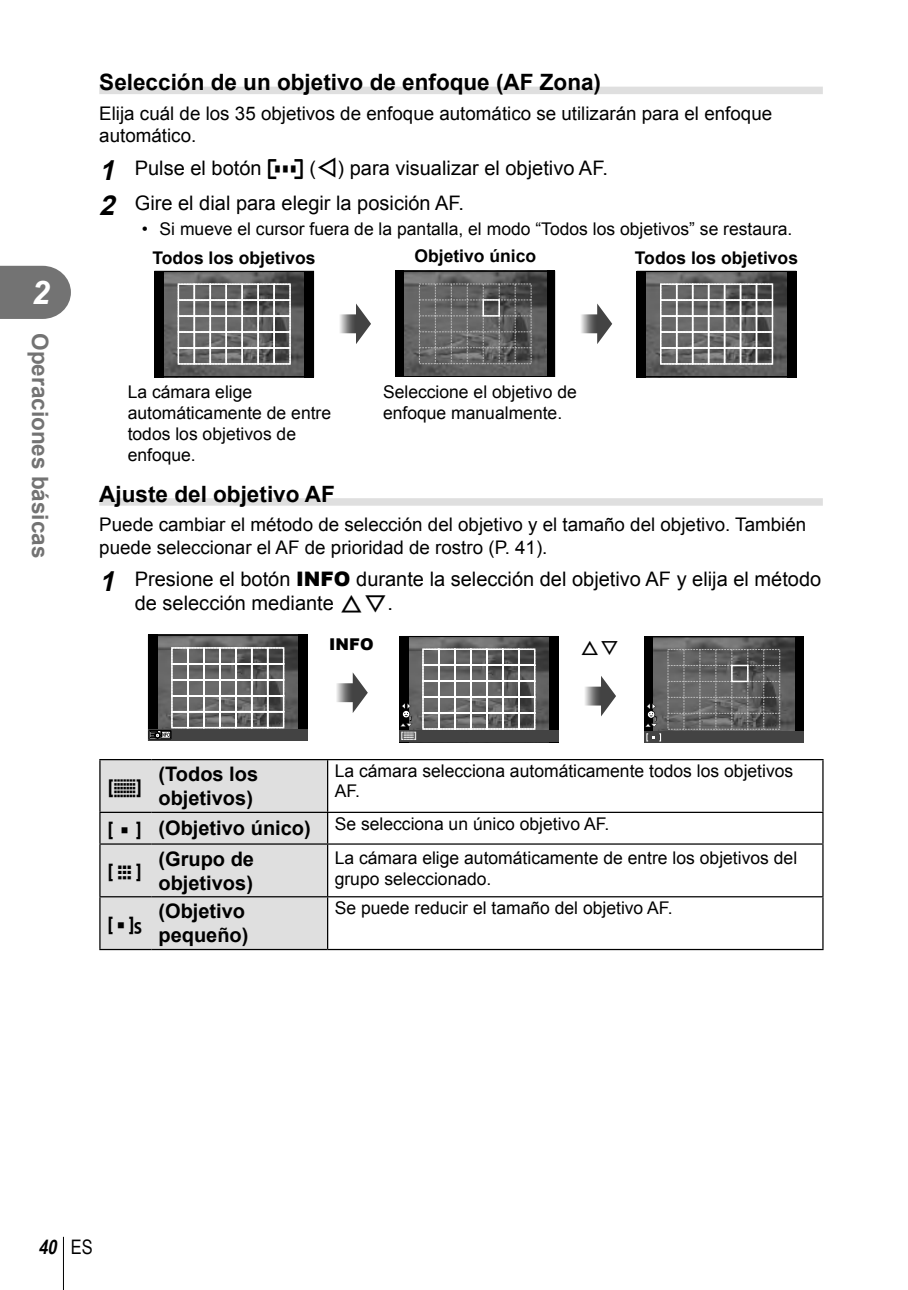
<style>
.page{position:relative;width:908px;height:1290px;background:#fff}
.page>*{position:absolute;margin:0;border:0;box-sizing:border-box;transform-origin:0 0}
.t1{font:italic 700 32.5px "Arial";color:#fff}
.t2{font:700 22.5px "Arial";color:#000}
.t3{font:700 22.5px "Arial";color:#737373}
.t4{font:20px/35.2px "Arial";color:#000}
.t5{font:700 20px/24px "Arial";color:#000}
.t6{font:italic 700 20px "Arial Narrow";color:#000}
.t7{font:20px "Olympus";color:#000}
.t8{font:20px "olympus 25";color:#000}
.t9{font:18.75px/22.5px "Arial";color:#000}
.t10{font:17.5px/21px "Arial";color:#000}
.t11{font:700 17.5px "Arial";color:#000}
.t12{font:900 16.25px "Arial";color:#000}
.t13{font:16.25px "olympus 15";color:#000}
.t14{font:9.5px "olympus 25";color:#fff}
.t15{font:700 5.75px "Arial";color:#fff;scale:.8 1}
.s1{font-weight:700;font-style:italic;font-size:27.5px}
.s2{font-family:"Olymp 12"}
.s3{font-family:"olympus 15"}
.s4{font-weight:900}
.s5{font-family:"Olympus";font-size:20px}
.s6{font-weight:700;font-size:20px}
.s7{font-weight:400;font-style:normal}
</style>
<div class="page">
<hr style="left:63px;top:1237px;width:1px;height:53px;background:#000">
<svg style="left:0;top:266px;width:71px;height:53px;background:#7f7f7f"></svg>
<div style="left:99px;top:87px;width:723px;height:7px;background:#dfdfdf"></div>
<div style="left:99px;top:498px;width:723px;height:8px;background:#dfdfdf"></div>
<svg style="left:154px;top:271px;width:160px;height:106px"></svg>
<svg style="left:340px;top:303px;width:31px;height:41px"></svg>
<svg style="left:395px;top:271px;width:160px;height:106px;background:#5b5b5b"></svg>
<svg style="left:581px;top:303px;width:31px;height:41px"></svg>
<svg style="left:636px;top:271px;width:160px;height:106px"></svg>
<svg style="left:148px;top:635px;width:159px;height:106px;background:#666"></svg>
<svg style="left:336px;top:672px;width:31px;height:41px"></svg>
<svg style="left:399px;top:636px;width:159px;height:106px;background:#676767"></svg>
<svg style="left:585px;top:676px;width:30px;height:40px"></svg>
<div style="left:643px;top:731px;width:160px;height:12px;background:#434343"></div>
<svg style="left:643px;top:636px;width:160px;height:106px;background:#606060"></svg>
<div style="left:100px;top:760px;width:227px;height:189px;background:#dfdfdf"></div>
<hr style="left:151px;top:759px;width:672px;height:1px;background:#000">
<hr style="left:327px;top:760px;width:1px;height:52px;background:#000">
<hr style="left:822px;top:760px;width:1px;height:52px;background:#000">
<hr style="left:151px;top:812px;width:672px;height:1px;background:#000">
<hr style="left:327px;top:813px;width:1px;height:30px;background:#000">
<hr style="left:822px;top:813px;width:1px;height:30px;background:#000">
<hr style="left:151px;top:843px;width:672px;height:2px;background:#000">
<hr style="left:327px;top:845px;width:1px;height:51px;background:#000">
<hr style="left:822px;top:845px;width:1px;height:51px;background:#000">
<hr style="left:151px;top:896px;width:672px;height:1px;background:#000">
<hr style="left:327px;top:897px;width:1px;height:52px;background:#000">
<hr style="left:822px;top:897px;width:1px;height:52px;background:#000">
<hr style="left:151px;top:949px;width:176px;height:1px;background:#000">
<hr style="left:99px;top:760px;width:1px;height:52px;background:#000">
<hr style="left:99px;top:759px;width:52px;height:1px;background:#000">
<hr style="left:99px;top:813px;width:1px;height:30px;background:#000">
<hr style="left:99px;top:812px;width:52px;height:1px;background:#000">
<hr style="left:99px;top:845px;width:1px;height:51px;background:#000">
<hr style="left:99px;top:843px;width:52px;height:2px;background:#000">
<hr style="left:99px;top:897px;width:1px;height:52px;background:#000">
<hr style="left:99px;top:896px;width:52px;height:1px;background:#000">
<hr style="left:99px;top:949px;width:52px;height:1px;background:#000">
<hr style="left:327px;top:949px;width:496px;height:1px;background:#000">
<h1 class="t1" style="left:32px;top:275px;width:20px">2</h1>
<p class="t3" style="left:53px;top:333px;width:227px;rotate:90deg">Operaciones básicas</p>
<p class="t2" style="left:99px;top:70px;width:503px">Selección de un objetivo de enfoque (AF Zona)</p>
<p class="t9" style="left:99px;top:102px;width:674px">Elija cuál de los 35 objetivos de enfoque automático se utilizarán para el enfoque automático.</p>
<p class="t4" style="left:99px;top:150px;width:510px"><span class="s1">1</span> Pulse el botón <span class="s2">P</span> (<span class="s3">H</span>) para visualizar el objetivo AF.<br><span class="s1">2</span> Gire el dial para elegir la posición AF.</p>
<p class="t10" style="left:142px;top:219px;width:651px">• Si mueve el cursor fuera de la pantalla, el modo “Todos los objetivos” se restaura.</p>
<p class="t11" style="left:152px;top:248px;width:165px">Todos los objetivos</p>
<p class="t11" style="left:414px;top:246px;width:123px">Objetivo único</p>
<p class="t11" style="left:634px;top:248px;width:165px">Todos los objetivos</p>
<p class="t10" style="left:128px;top:381px;width:205px">La cámara elige automáticamente de entre todos los objetivos de enfoque.</p>
<p class="t10" style="left:383px;top:381px;width:195px">Seleccione el objetivo de enfoque manualmente.</p>
<p class="t2" style="left:99px;top:481px;width:237px">Ajuste del objetivo AF</p>
<p class="t9" style="left:99px;top:513px;width:708px">Puede cambiar el método de selección del objetivo y el tamaño del objetivo. También puede seleccionar el AF de prioridad de rostro (P. 41).</p>
<p class="t4" style="left:135px;top:567px;width:687px;line-height:24px;text-indent:-35px"><span class="s1">1</span> Presione el botón <span class="s4">INFO</span> durante la selección del objetivo AF y elija el método de selección mediante <span class="s3">FG</span>.</p>
<p class="t12" style="left:329px;top:632px;width:46px">INFO</p>
<p class="t13" style="left:580px;top:638px;width:41px">FG</p>
<p class="t15" style="left:410px;top:715px;width:3px">i</p>
<p class="t14" style="left:400px;top:730px;width:18px">o</p>
<p class="t15" style="left:654px;top:715px;width:3px">i</p>
<p class="t5" style="left:158px;top:762px;width:101px">(Todos los objetivos)</p>
<p class="t10" style="left:334px;top:761px;width:460px;line-height:20px">La cámara selecciona automáticamente todos los objetivos<br>AF.</p>
<p class="t10" style="left:107px;top:813px;width:503px"><span class="s5">I</span> <span class="s6">(Objetivo único)</span> Se selecciona un único objetivo AF.</p>
<p class="t7" style="left:107px;top:862px;width:36px">J</p>
<p class="t8" style="left:107px;top:777px;width:37px">o</p>
<p class="t5" style="left:158px;top:847px;width:97px">(Grupo de objetivos)</p>
<p class="t10" style="left:334px;top:847px;width:464px">La cámara elige automáticamente de entre los objetivos del grupo seleccionado.</p>
<p class="t7" style="left:107px;top:915px;width:38px">K</p>
<p class="t5" style="left:158px;top:899px;width:91px">(Objetivo pequeño)</p>
<p class="t10" style="left:334px;top:897px;width:339px">Se puede reducir el tamaño del objetivo AF.</p>
<p class="t6" style="left:38px;top:1235px;width:56px">40 <span class="s7">ES</span></p>
</div>
